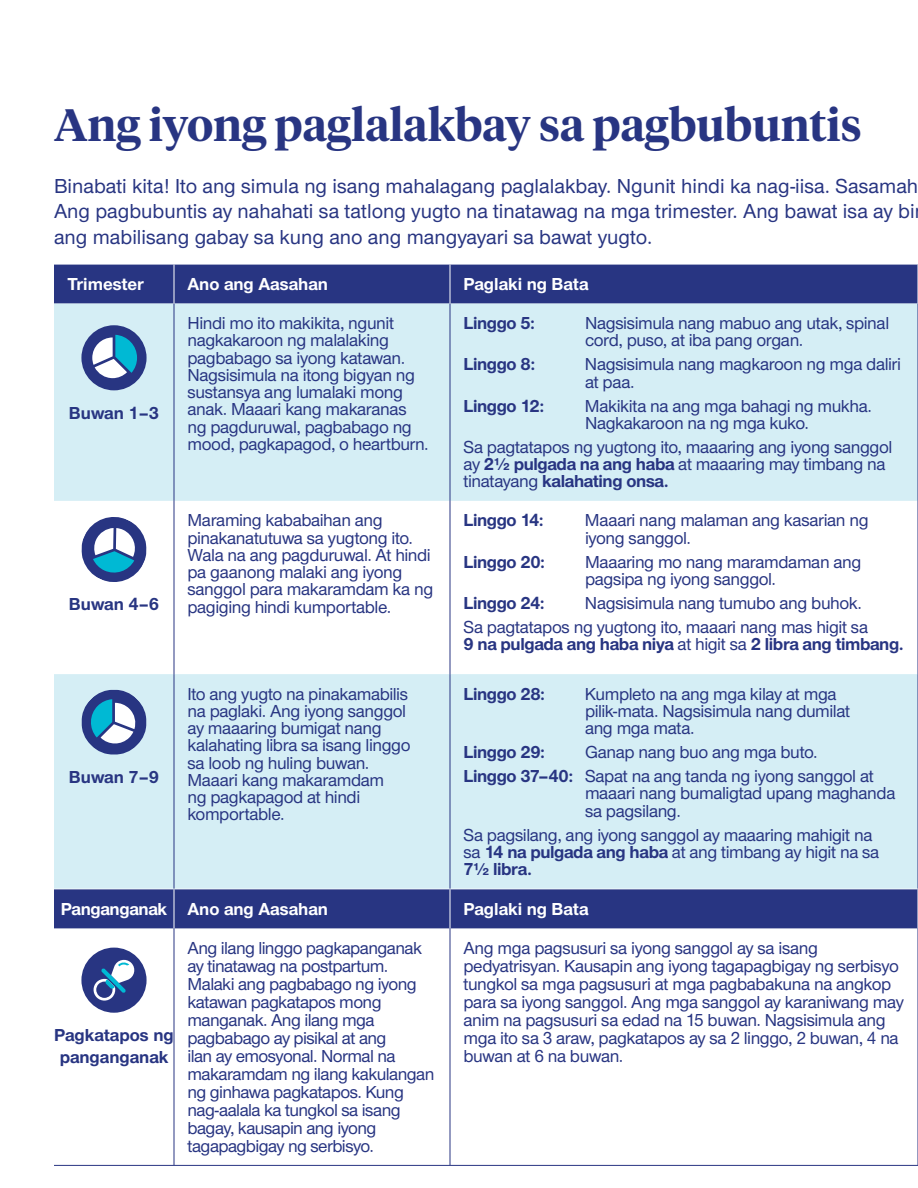
<style>
.page{position:relative;width:918px;height:1188px;background:#fff}
.page>*{position:absolute;margin:0;border:0;box-sizing:border-box;transform-origin:0 0}
.t1{font:600 45px "UHC Serif Headline";color:#283582}
.t2{font:500 21px/25.2px "UHC Sans";color:#283582}
.t3{font:500 18px/17.2px "UHC Sans";letter-spacing:-.025em;color:#283582}
.t4{font:700 18px "UHC Sans";letter-spacing:-.02em;color:#283582}
.t5{font:700 18px "UHC Sans";color:#fff}
.t6{font:700 18px/21.6px "UHC Sans";color:#283582;text-align:center}
.t7{font:700 18px "UHC Sans";letter-spacing:-.02em;color:#fff}
.s1{font-weight:700}
</style>
<div class="page">
<div style="left:54px;top:265px;width:863px;height:39px;background:#283582"></div>
<svg style="left:54px;top:304px;width:863px;height:585px;fill:#d5eef5"></svg>
<hr style="left:174px;top:265px;width:1px;height:39px;background:#fff">
<hr style="left:450px;top:265px;width:1px;height:39px;background:#fff">
<hr style="left:174px;top:304px;width:1px;height:197px;background:#283582">
<hr style="left:174px;top:501px;width:1px;height:173px;background:#283582">
<hr style="left:174px;top:674px;width:1px;height:215px;background:#283582">
<hr style="left:450px;top:304px;width:1px;height:197px;background:#283582">
<hr style="left:450px;top:501px;width:1px;height:173px;background:#283582">
<hr style="left:450px;top:674px;width:1px;height:215px;background:#283582">
<hr style="left:917px;top:304px;width:1px;height:197px;background:#283582">
<hr style="left:917px;top:501px;width:1px;height:173px;background:#283582">
<hr style="left:917px;top:674px;width:1px;height:215px;background:#283582">
<div style="left:54px;top:889px;width:863px;height:39px;background:#283582"></div>
<hr style="left:450px;top:889px;width:1px;height:39px;background:#fff">
<hr style="left:174px;top:889px;width:1px;height:39px;background:#fff">
<hr style="left:174px;top:928px;width:1px;height:237px;background:#283582">
<hr style="left:450px;top:928px;width:1px;height:237px;background:#283582">
<hr style="left:917px;top:928px;width:1px;height:237px;background:#283582">
<hr style="left:54px;top:1165px;width:120px;height:1px;background:#283582">
<hr style="left:174px;top:1165px;width:276px;height:1px;background:#283582">
<hr style="left:450px;top:1165px;width:468px;height:1px;background:#283582">
<div style="left:81px;top:325px;width:66px;height:65px;background:#283582;border-radius:50%"></div>
<svg style="left:92px;top:335px;width:45px;height:43px"></svg>
<svg style="left:81px;top:517px;width:66px;height:65px"></svg>
<svg style="left:81px;top:690px;width:66px;height:65px"></svg>
<div style="left:81px;top:948px;width:66px;height:65px;background:#283582;border-radius:50%"></div>
<svg style="left:93px;top:959px;width:42px;height:42px"></svg>
<p class="t1" style="left:54px;top:94px;width:809px">Ang iyong paglalakbay sa pagbubuntis</p>
<p class="t2" style="left:54px;top:173px;width:866px">Binabati kita! Ito ang simula ng isang mahalagang paglalakbay. Ngunit hindi ka nag-iisa. Sasamah<br>Ang pagbubuntis ay nahahati sa tatlong yugto na tinatawag na mga trimester. Ang bawat isa ay bi ang mabilisang gabay sa kung ano ang mangyayari sa bawat yugto.</p>
<p class="t5" style="left:68px;top:272px;width:78px">Trimester</p>
<p class="t5" style="left:188px;top:272px;width:142px">Ano ang Aasahan</p>
<p class="t5" style="left:464px;top:272px;width:126px">Paglaki ng Bata</p>
<p class="t3" style="left:188px;top:314px;width:243px">Hindi mo ito makikita, ngunit nagkakaroon ng malalaking pagbabago sa iyong katawan.<br>Nagsisimula na itong bigyan ng sustansya ang lumalaki mong anak. Maaari kang makaranas ng pagduruwal, pagbabago ng mood, pagkapagod, o heartburn.</p>
<p class="t4" style="left:464px;top:311px;width:73px">Linggo 5:</p>
<p class="t3" style="left:585px;top:314px;width:306px">Nagsisimula nang mabuo ang utak, spinal cord, puso, at iba pang organ.</p>
<p class="t4" style="left:464px;top:352px;width:73px">Linggo 8:</p>
<p class="t3" style="left:585px;top:355px;width:318px">Nagsisimula nang magkaroon ng mga daliri at paa.</p>
<p class="t4" style="left:464px;top:393px;width:82px">Linggo 12:</p>
<p class="t3" style="left:585px;top:396px;width:289px">Makikita na ang mga bahagi ng mukha.<br>Nagkakaroon na ng mga kuko.</p>
<p class="t3" style="left:464px;top:437px;width:430px">Sa pagtatapos ng yugtong ito, maaaring ang iyong sanggol ay <span class="s1">2½ pulgada na ang haba</span> at maaaring may timbang na tinatayang <span class="s1">kalahating onsa.</span></p>
<p class="t4" style="left:69px;top:401px;width:92px">Buwan 1–3</p>
<p class="t4" style="left:69px;top:592px;width:92px">Buwan 4–6</p>
<p class="t4" style="left:69px;top:765px;width:92px">Buwan 7–9</p>
<p class="t3" style="left:188px;top:511px;width:247px">Maraming kababaihan ang pinakanatutuwa sa yugtong ito.<br>Wala na ang pagduruwal. At hindi pa gaanong malaki ang iyong sanggol para makaramdam ka ng pagiging hindi kumportable.</p>
<p class="t4" style="left:464px;top:508px;width:82px">Linggo 14:</p>
<p class="t3" style="left:585px;top:511px;width:285px">Maaari nang malaman ang kasarian ng iyong sanggol.</p>
<p class="t4" style="left:464px;top:549px;width:83px">Linggo 20:</p>
<p class="t3" style="left:585px;top:552px;width:278px">Maaaring mo nang maramdaman ang pagsipa ng iyong sanggol.</p>
<p class="t4" style="left:464px;top:591px;width:83px">Linggo 24:</p>
<p class="t3" style="left:585px;top:593px;width:278px">Nagsisimula nang tumubo ang buhok.</p>
<p class="t3" style="left:464px;top:617px;width:442px">Sa pagtatapos ng yugtong ito, maaari nang mas higit sa<br><span class="s1">9 na pulgada ang haba niya</span> at higit sa <span class="s1">2 libra ang timbang.</span></p>
<p class="t3" style="left:188px;top:684px;width:225px">Ito ang yugto na pinakamabilis na paglaki. Ang iyong sanggol ay maaaring bumigat nang kalahating libra sa isang linggo sa loob ng huling buwan.<br>Maaari kang makaramdam<br>ng pagkapagod at hindi komportable.</p>
<p class="t4" style="left:464px;top:682px;width:83px">Linggo 28:</p>
<p class="t3" style="left:585px;top:684px;width:267px">Kumpleto na ang mga kilay at mga pilik-mata. Nagsisimula nang dumilat ang mga mata.</p>
<p class="t4" style="left:464px;top:740px;width:83px">Linggo 29:</p>
<p class="t3" style="left:585px;top:743px;width:234px">Ganap nang buo ang mga buto.</p>
<p class="t3" style="left:585px;top:767px;width:312px;text-indent:-122px"><span class="s1">Linggo 37–40:</span> Sapat na ang tanda ng iyong sanggol at maaari nang bumaligtad upang maghanda sa pagsilang.</p>
<p class="t3" style="left:464px;top:825px;width:417px">Sa pagsilang, ang iyong sanggol ay maaaring mahigit na sa <span class="s1">14 na pulgada ang haba</span> at ang timbang ay higit na sa<br><span class="s1">7½ libra.</span></p>
<p class="t7" style="left:61px;top:897px;width:108px">Panganganak</p>
<p class="t5" style="left:188px;top:897px;width:142px">Ano ang Aasahan</p>
<p class="t5" style="left:464px;top:897px;width:126px">Paglaki ng Bata</p>
<p class="t3" style="left:188px;top:938px;width:248px;line-height:18px">Ang ilang linggo pagkapanganak ay tinatawag na postpartum.<br>Malaki ang pagbabago ng iyong katawan pagkatapos mong manganak. Ang ilang mga pagbabago ay pisikal at ang<br>ilan ay emosyonal. Normal na makaramdam ng ilang kakulangan ng ginhawa pagkatapos. Kung nag-aalala ka tungkol sa isang bagay, kausapin ang iyong tagapagbigay ng serbisyo.</p>
<p class="t3" style="left:464px;top:938px;width:442px;line-height:18px">Ang mga pagsusuri sa iyong sanggol ay sa isang pedyatrisyan. Kausapin ang iyong tagapagbigay ng serbisyo tungkol sa mga pagsusuri at mga pagbabakuna na angkop para sa iyong sanggol. Ang mga sanggol ay karaniwang may anim na pagsusuri sa edad na 15 buwan. Nagsisimula ang mga ito sa 3 araw, pagkatapos ay sa 2 linggo, 2 buwan, 4 na buwan at 6 na buwan.</p>
<p class="t6" style="left:54px;top:1024px;width:121px">Pagkatapos ng panganganak</p>
</div>
